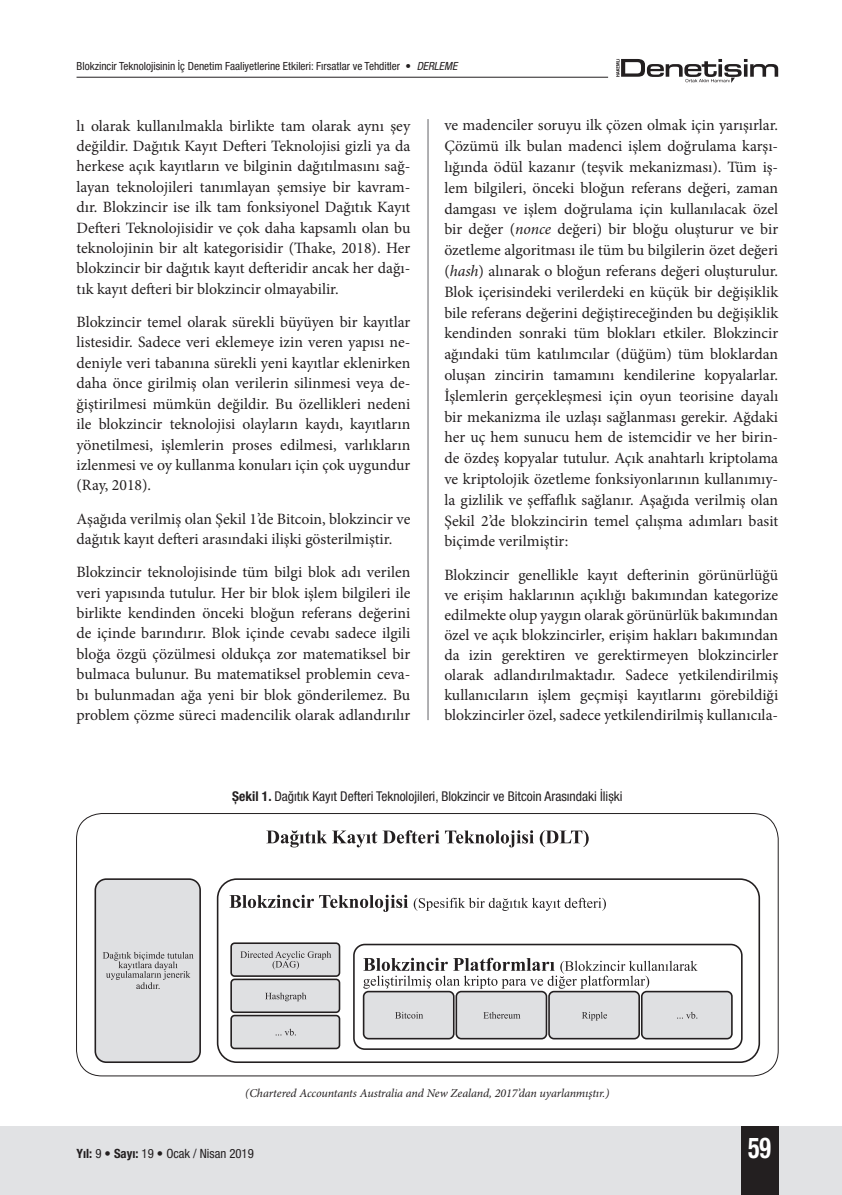
<style>
.page{position:relative;width:842px;height:1195px;background:#fff}
.page>*{position:absolute;margin:0;border:0;box-sizing:border-box;transform-origin:0 0}
.t1{font:700 condensed 28.8px "Helvetica Neue LT Pro";color:#fff;scale:.83 1}
.t2{font:15.75px/20.4px "Minion Pro";color:#231f20;text-align:justify}
.t3{font:condensed 13.5px "Helvetica Neue LT Pro";color:#231f20}
.t4{font:condensed 12.75px "Helvetica Neue LT Pro";color:#231f20}
.t5{font:italic 12px "Minion Pro";letter-spacing:-.01em;color:#231f20}
.t6{font:condensed 11.25px "Helvetica Neue LT Pro";color:#231f20}
.s1{font-style:italic}
.s2{font-weight:700}
</style>
<div class="page">
<hr style="left:428px;top:119px;width:1px;height:601px;background:#636366">
<hr style="left:77px;top:77px;width:531px;height:1px;background:#231f20">
<svg style="left:616px;top:59px;width:162px;height:24px"></svg>
<div style="left:0;top:1127px;width:842px;height:68px;background:#e1e2e4"></div>
<div style="left:741px;top:1127px;width:37px;height:68px;background:#231f20"></div>
<svg style="left:266px;top:830px;width:268px;height:17px"></svg>
<svg style="left:540px;top:830px;width:49px;height:17px"></svg>
<div style="left:95px;top:879px;width:105px;height:183px;background:#dcdddf;border-radius:11px"></div>
<div style="left:95px;top:878px;width:106px;height:185px;border:2px solid #231f20;border-radius:11px"></div>
<svg style="left:103px;top:952px;width:91px;height:37px"></svg>
<div style="left:217px;top:878px;width:543px;height:185px;border:2px solid #231f20;border-radius:19px"></div>
<svg style="left:229px;top:895px;width:179px;height:17px"></svg>
<svg style="left:414px;top:898px;width:192px;height:13px"></svg>
<div style="left:231px;top:943px;width:108px;height:33px;background:#dcdddf;border-radius:3px"></div>
<div style="left:230px;top:942px;width:110px;height:35px;border:2px solid #231f20;border-radius:3px"></div>
<svg style="left:240px;top:951px;width:91px;height:18px"></svg>
<div style="left:231px;top:979px;width:108px;height:33px;background:#dcdddf;border-radius:3px"></div>
<div style="left:230px;top:978px;width:110px;height:35px;border:2px solid #231f20;border-radius:3px"></div>
<svg style="left:265px;top:992px;width:41px;height:9px"></svg>
<div style="left:231px;top:1015px;width:108px;height:33px;background:#dcdddf;border-radius:3px"></div>
<div style="left:230px;top:1015px;width:110px;height:34px;border:2px solid #231f20;border-radius:3px"></div>
<svg style="left:276px;top:1029px;width:20px;height:6px"></svg>
<div style="left:353px;top:944px;width:390px;height:106px;border:2px solid #231f20;border-radius:11px"></div>
<svg style="left:363px;top:958px;width:335px;height:31px"></svg>
<div style="left:364px;top:991px;width:90px;height:48px;background:#dcdddf;border-radius:5px"></div>
<div style="left:363px;top:991px;width:92px;height:48px;border:2px solid #231f20;border-radius:5px"></div>
<svg style="left:395px;top:1012px;width:28px;height:6px"></svg>
<div style="left:456px;top:991px;width:90px;height:48px;background:#dcdddf;border-radius:5px"></div>
<div style="left:455px;top:991px;width:92px;height:48px;border:2px solid #231f20;border-radius:5px"></div>
<svg style="left:483px;top:1012px;width:37px;height:6px"></svg>
<div style="left:549px;top:991px;width:90px;height:48px;background:#dcdddf;border-radius:5px"></div>
<div style="left:548px;top:991px;width:92px;height:48px;border:2px solid #231f20;border-radius:5px"></div>
<svg style="left:582px;top:1012px;width:25px;height:8px"></svg>
<div style="left:642px;top:991px;width:90px;height:48px;background:#dcdddf;border-radius:5px"></div>
<div style="left:641px;top:991px;width:92px;height:48px;border:2px solid #231f20;border-radius:5px"></div>
<svg style="left:677px;top:1012px;width:20px;height:6px"></svg>
<p class="t6" style="left:77px;top:60px;width:382px">Blokzincir Teknolojisinin İç Denetim Faaliyetlerine Etkileri: Fırsatlar ve Tehditler • <span class="s1">DERLEME</span></p>
<p class="t2" style="left:77px;top:115px;width:335px">lı olarak kullanılmakla birlikte tam olarak aynı şey değildir. Dağıtık Kayıt Defteri Teknolojisi gizli ya da herkese açık kayıtların ve bilginin dağıtılmasını sağ&shy;layan teknolojileri tanımlayan şemsiye bir kavram&shy;dır. Blokzincir ise ilk tam fonksiyonel Dağıtık Kayıt Defteri Teknolojisidir ve çok daha kapsamlı olan bu teknolojinin bir alt kategorisidir (Thake, 2018). Her blokzincir bir dağıtık kayıt defteridir ancak her dağı&shy;tık kayıt defteri bir blokzincir olmayabilir.</p>
<p class="t2" style="left:77px;top:312px;width:335px">Blokzincir temel olarak sürekli büyüyen bir kayıtlar listesidir. Sadece veri eklemeye izin veren yapısı ne&shy;deniyle veri tabanına sürekli yeni kayıtlar eklenirken daha önce girilmiş olan verilerin silinmesi veya de&shy;ğiştirilmesi mümkün değildir. Bu özellikleri nedeni ile blokzincir teknolojisi olayların kaydı, kayıtların yönetilmesi, işlemlerin proses edilmesi, varlıkların izlenmesi ve oy kullanma konuları için çok uygundur (Ray, 2018).</p>
<p class="t2" style="left:77px;top:508px;width:335px">Aşağıda verilmiş olan Şekil 1’de Bitcoin, blokzincir ve dağıtık kayıt defteri arasındaki ilişki gösterilmiştir.</p>
<p class="t2" style="left:77px;top:562px;width:335px">Blokzincir teknolojisinde tüm bilgi blok adı verilen veri yapısında tutulur. Her bir blok işlem bilgileri ile birlikte kendinden önceki bloğun referans değerini de içinde barındırır. Blok içinde cevabı sadece ilgili bloğa özgü çözülmesi oldukça zor matematiksel bir bulmaca bulunur. Bu matematiksel problemin ceva&shy;bı bulunmadan ağa yeni bir blok gönderilemez. Bu problem çözme süreci madencilik olarak adlandırılır</p>
<p class="t2" style="left:444px;top:115px;width:335px;line-height:20.9px">ve madenciler soruyu ilk çözen olmak için yarışırlar.<br>Çözümü ilk bulan madenci işlem doğrulama karşı&shy;lığında ödül kazanır (teşvik mekanizması). Tüm iş&shy;lem bilgileri, önceki bloğun referans değeri, zaman damgası ve işlem doğrulama için kullanılacak özel bir değer (<span class="s1">nonce</span> değeri) bir bloğu oluşturur ve bir özetleme algoritması ile tüm bu bilgilerin özet değeri (<span class="s1">hash</span>) alınarak o bloğun referans değeri oluşturulur.<br>Blok içerisindeki verilerdeki en küçük bir değişiklik bile referans değerini değiştireceğinden bu değişiklik kendinden sonraki tüm blokları etkiler. Blokzincir ağındaki tüm katılımcılar (düğüm) tüm bloklardan oluşan zincirin tamamını kendilerine kopyalarlar.<br>İşlemlerin gerçekleşmesi için oyun teorisine dayalı bir mekanizma ile uzlaşı sağlanması gerekir. Ağdaki her uç hem sunucu hem de istemcidir ve her birin&shy;de özdeş kopyalar tutulur. Açık anahtarlı kriptolama ve kriptolojik özetleme fonksiyonlarının kullanımıy&shy;la gizlilik ve şeffaflık sağlanır. Aşağıda verilmiş olan Şekil 2’de blokzincirin temel çalışma adımları basit biçimde verilmiştir:</p>
<p class="t2" style="left:444px;top:565px;width:335px">Blokzincir genellikle kayıt defterinin görünürlüğü ve erişim haklarının açıklığı bakımından kategorize edilmekte olup yaygın olarak görünürlük bakımından özel ve açık blokzincirler, erişim hakları bakımından da izin gerektiren ve gerektirmeyen blokzincirler olarak adlandırılmaktadır. Sadece yetkilendirilmiş kullanıcıların işlem geçmişi kayıtlarını görebildiği blokzincirler özel, sadece yetkilendirilmiş kullanıcıla-</p>
<p class="t3" style="left:232px;top:788px;width:392px"><span class="s2">Şekil 1.</span> Dağıtık Kayıt Defteri Teknolojileri, Blokzincir ve Bitcoin Arasındaki İlişki</p>
<p class="t5" style="left:245px;top:1085px;width:366px">(Chartered Accountants Australia and New Zealand, 2017’dan uyarlanmıştır.)</p>
<p class="t4" style="left:77px;top:1145px;width:179px"><span class="s2">Yıl:</span> 9 <span class="s2">• Sayı:</span> 19 <span class="s2">•</span> Ocak / Nisan 2019</p>
<h1 class="t1" style="left:748px;top:1130px;width:29px">59</h1>
</div>
